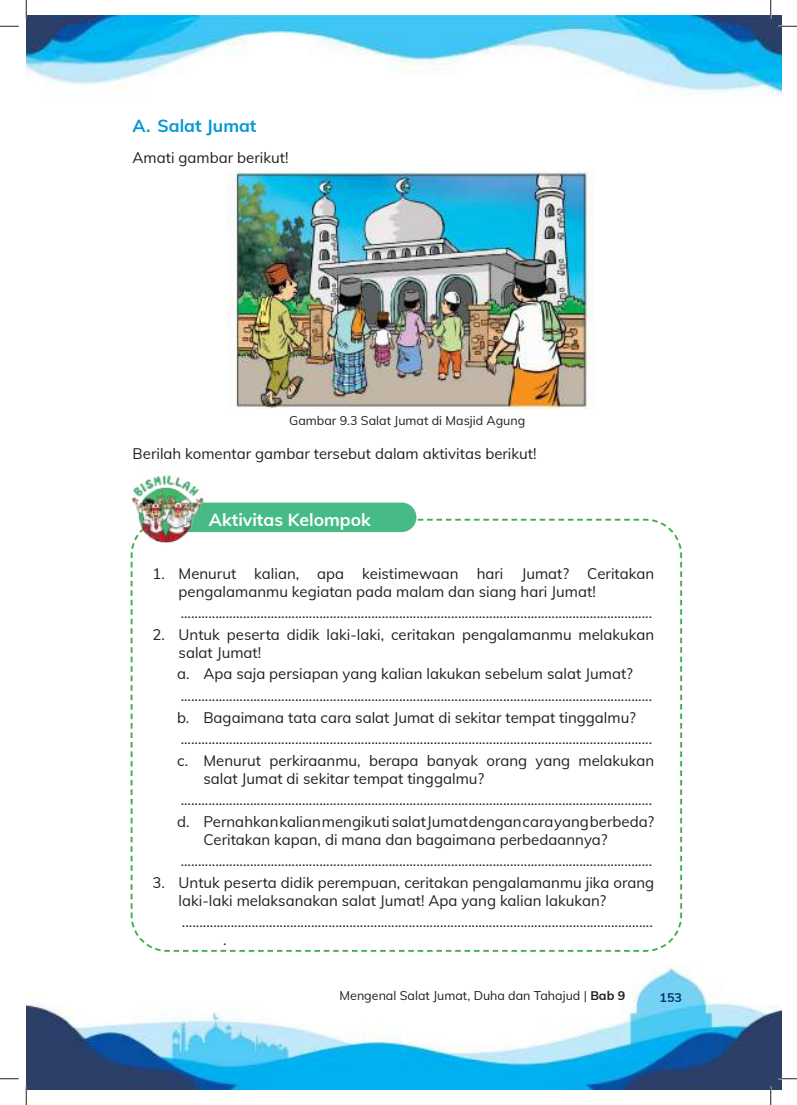
<style>
.page{position:relative;width:797px;height:1105px;background:#fff}
.page>*{position:absolute;margin:0;border:0;box-sizing:border-box;transform-origin:0 0}
.t1{font:700 17.5px "Mulish";color:#fff}
.t2{font:700 17.5px "Mulish";color:#0098d5}
.t3{font:15px/21.5px "Mulish";color:#231f20}
.t4{font:12.5px "Mulish";color:#231f20}
.t5{font:700 12.5px "Mulish";color:#013668}
.s1{font-weight:700}
</style>
<div class="page">
<img style="left:26px;top:967px;width:755px;height:122px">
<img style="left:26px;top:16px;width:755px;height:80px">
<svg style="left:130px;top:518px;width:553px;height:434px"></svg>
<div style="left:153px;top:503px;width:263px;height:29px;background:#46bb86;border-radius:15px"></div>
<img style="left:130px;top:475px;width:73px;height:70px">
<img style="left:228px;top:172px;width:361px;height:236px">
<svg style="left:0;top:25px;width:19px;height:2px"></svg>
<svg style="left:778px;top:25px;width:19px;height:2px"></svg>
<svg style="left:0;top:1078px;width:19px;height:1px"></svg>
<svg style="left:778px;top:1078px;width:19px;height:1px"></svg>
<svg style="left:25px;top:0;width:2px;height:19px"></svg>
<svg style="left:25px;top:1086px;width:2px;height:19px"></svg>
<svg style="left:770px;top:0;width:1px;height:19px"></svg>
<svg style="left:770px;top:1086px;width:1px;height:19px"></svg>
<p class="t2" style="left:133px;top:120px;width:125px">A. Salat Jumat</p>
<p class="t3" style="left:133px;top:148px;width:157px">Amati gambar berikut!</p>
<p class="t4" style="left:289px;top:416px;width:237px">Gambar 9.3 Salat Jumat di Masjid Agung</p>
<p class="t3" style="left:133px;top:445px;width:405px">Berilah komentar gambar tersebut dalam aktivitas berikut!</p>
<p class="t1" style="left:209px;top:513px;width:163px">Aktivitas Kelompok</p>
<p class="t3" style="left:179px;top:566px;width:477px;line-height:18px;text-indent:-26px">1. Menurut kalian, apa keistimewaan hari Jumat? Ceritakan pengalamanmu kegiatan pada malam dan siang hari Jumat!</p>
<p class="t3" style="left:181px;top:604px;width:473px">........................................................................................................................................</p>
<p class="t3" style="left:179px;top:627px;width:477px;line-height:18px;text-indent:-26px">2. Untuk peserta didik laki-laki, ceritakan pengalamanmu melakukan salat Jumat!</p>
<p class="t3" style="left:177px;top:665px;width:478px">a. Apa saja persiapan yang kalian lakukan sebelum salat Jumat? ........................................................................................................................................ b. Bagaimana tata cara salat Jumat di sekitar tempat tinggalmu? ........................................................................................................................................ c. Menurut perkiraanmu, berapa banyak orang yang melakukan</p>
<p class="t3" style="left:177px;top:769px;width:478px;text-indent:26px">salat Jumat di sekitar tempat tinggalmu? ........................................................................................................................................ d. Pernahkan kalian mengikuti salat Jumat dengan cara yang berbeda?</p>
<p class="t3" style="left:181px;top:830px;width:473px;text-indent:23px">Ceritakan kapan, di mana dan bagaimana perbedaannya? ........................................................................................................................................</p>
<p class="t3" style="left:179px;top:875px;width:477px;line-height:18px;text-indent:-26px">3. Untuk peserta didik perempuan, ceritakan pengalamanmu jika orang laki-laki melaksanakan salat Jumat! Apa yang kalian lakukan?</p>
<p class="t3" style="left:223px;top:914px;width:431px;line-height:18px;text-indent:-41px">....................................................................................................................................... .</p>
<p class="t4" style="left:339px;top:991px;width:287px">Mengenal Salat Jumat, Duha dan Tahajud | <span class="s1">Bab 9</span></p>
<p class="t5" style="left:659px;top:993px;width:24px">153</p>
</div>
